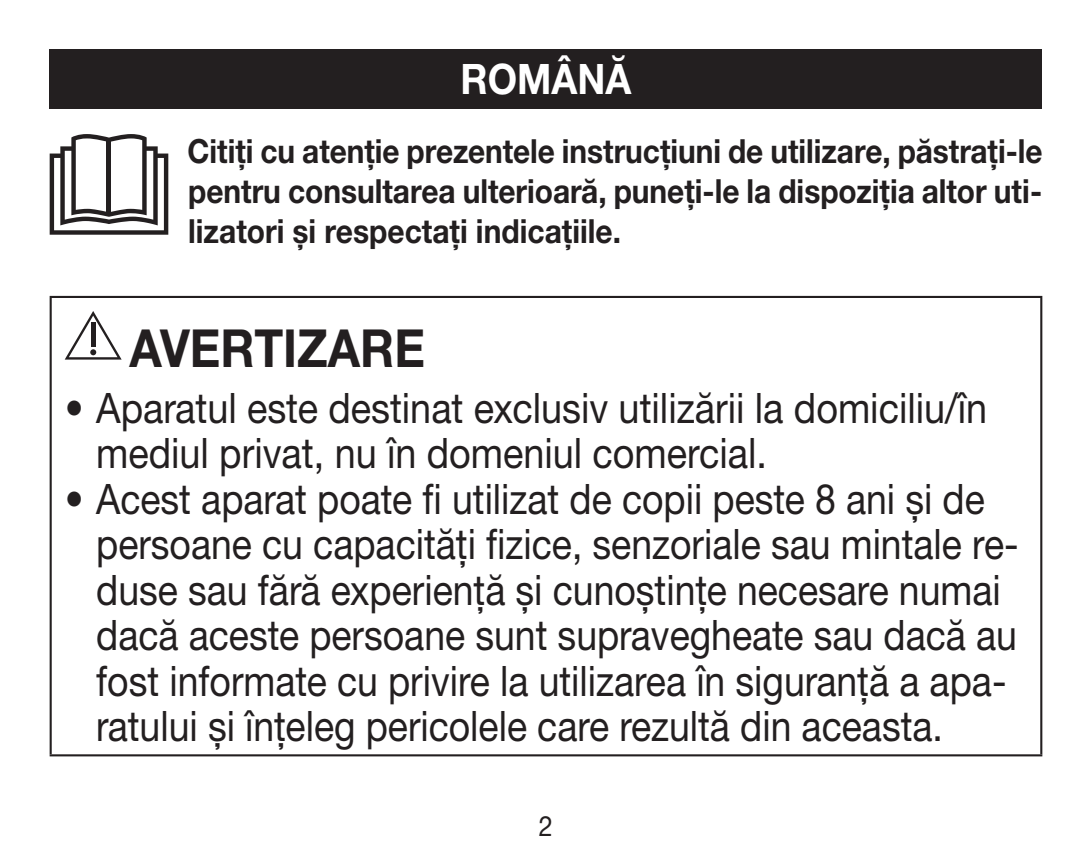
<style>
.page{position:relative;width:1092px;height:844px;background:#fff}
.page>*{position:absolute;margin:0;border:0;box-sizing:border-box;transform-origin:0 0}
.t1{font:700 52.5px "Helvetica Neue LTW1 G";color:#231f20;scale:.9 1}
.t2{font:42px/45.5px "Helvetica Neue LTW1 G";color:#231f20;scale:.9 1}
.t3{font:700 42px "Helvetica Neue LTW1 G";color:#fff;scale:.9 1}
.t4{font:700 33.25px/39.9px "Helvetica Neue LTW1 G";color:#231f20;text-align:justify;scale:.9 1}
.t5{font:28px "Helvetica Neue LTW1 G";color:#231f20;scale:.9 1}
</style>
<div class="page">
<hr style="left:50px;top:296px;width:992px;height:2px;background:#231f20">
<hr style="left:50px;top:298px;width:2px;height:456px;background:#231f20">
<hr style="left:1040px;top:298px;width:2px;height:456px;background:#231f20">
<hr style="left:50px;top:754px;width:992px;height:2px;background:#231f20">
<svg style="left:65px;top:311px;width:57px;height:48px"></svg>
<svg style="left:50px;top:134px;width:118px;height:101px"></svg>
<hr style="left:107px;top:140px;width:4px;height:74px;background:#231f20">
<div style="left:50px;top:49px;width:992px;height:60px;background:#231f20"></div>
<p class="t3" style="left:460px;top:53px;width:191px">ROMÂNĂ</p>
<p class="t4" style="left:187px;top:131px;width:951px">Citiți cu atenție prezentele instrucțiuni de utilizare, păstrați-le pentru consultarea ulterioară, puneți-le la dispoziția altor uti&shy;lizatori și respectați indicațiile.</p>
<p class="t1" style="left:129px;top:316px;width:330px">AVERTIZARE</p>
<p class="t2" style="left:96px;top:384px;width:991px;text-indent:-31px">• Aparatul este destinat exclusiv utilizării la domiciliu/în mediul privat, nu în domeniul comercial.</p>
<p class="t2" style="left:96px;top:475px;width:1026px;text-indent:-32px">• Acest aparat poate fi utilizat de copii peste 8 ani și de persoane cu capacități fizice, senzoriale sau mintale re&shy;duse sau fără experiență și cunoștințe necesare numai dacă aceste persoane sunt supravegheate sau dacă au fost informate cu privire la utilizarea în siguranță a apa&shy;ratului și înțeleg pericolele care rezultă din aceasta.</p>
<p class="t5" style="left:539px;top:808px;width:17px">2</p>
</div>
